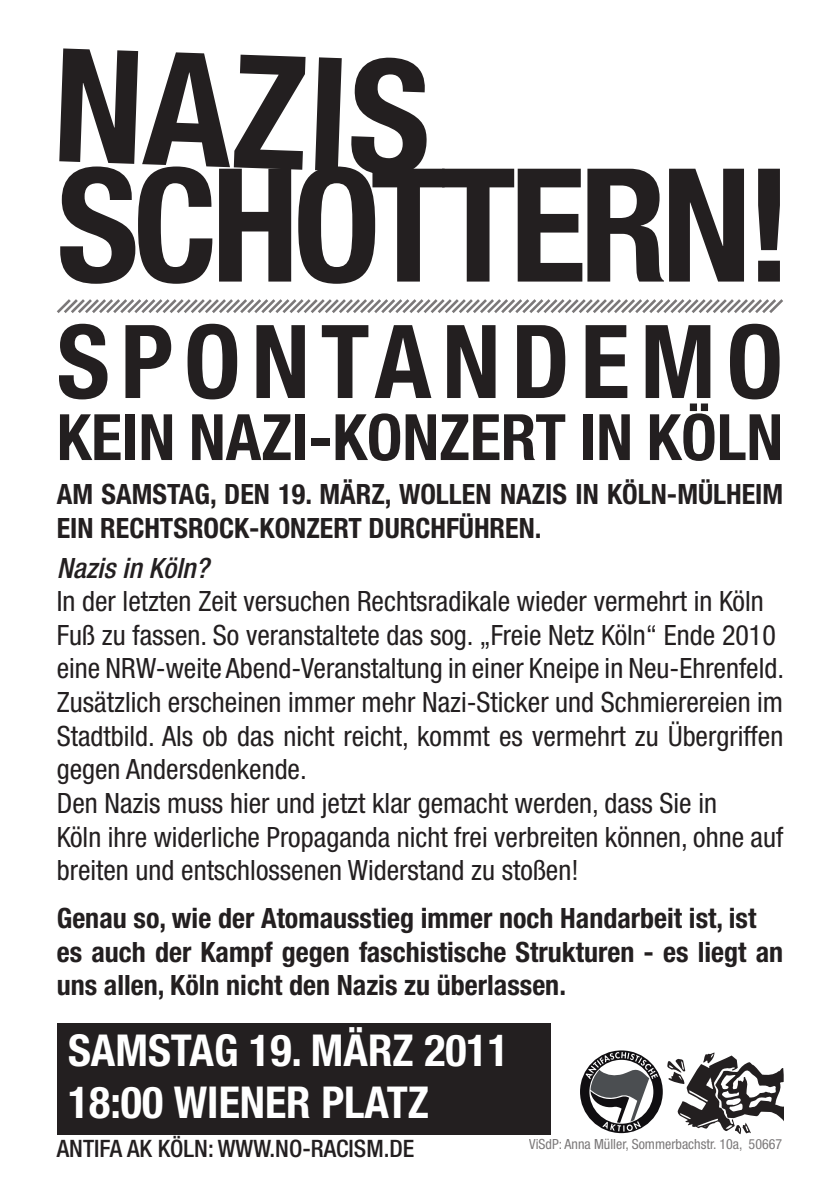
<style>
.page{position:relative;width:840px;height:1191px;background:#fff}
.page>*{position:absolute;margin:0;border:0;box-sizing:border-box;transform-origin:0 0}
.t1{font:700 condensed 158px "Helvetica Neue LT Std";letter-spacing:-.04em;color:#231f20}
.t2{font:700 condensed 102px "Helvetica Neue LT Std";letter-spacing:.105em;color:#231f20}
.t3{font:700 condensed 64px "Helvetica Neue LT Std";color:#231f20}
.t4{font:700 condensed 44px/52.8px "Helvetica Neue LT Std";color:#fff}
.t5{font:condensed 28px/33.6px "Helvetica Neue LT Std";color:#231f20}
.t6{font:700 condensed 28px/33.6px "Helvetica Neue LT Std";color:#231f20}
.t7{font:italic 500 condensed 28px "Helvetica Neue LT Std";color:#231f20}
.t8{font:500 condensed 24px "Helvetica Neue LT Std";color:#231f20}
.t9{font:condensed 14px "Helvetica Neue LT Std";color:#231f20}
</style>
<div class="page">
<div style="left:57px;top:1022px;width:493px;height:112px;background:#231f20"></div>
<div style="left:578px;top:1049px;width:85px;height:85px;border:11px solid #fff;border-radius:50%"></div>
<div style="left:579px;top:1050px;width:83px;height:83px;border:9px solid #100e11;border-radius:50%"></div>
<svg style="left:585px;top:1052px;width:72px;height:79px"></svg>
<svg style="left:57px;top:299px;width:726px;height:14px"></svg>
<svg style="left:667px;top:1052px;width:115px;height:82px"></svg>
<h1 class="t1" style="left:57px;top:9px;width:379px;rotate:2deg">NAZIS</h1>
<h1 class="t1" style="left:57px;top:130px;width:736px">SCHOTTERN!</h1>
<h2 class="t2" style="left:57px;top:300px;width:727px">SPONTANDEMO</h2>
<h3 class="t3" style="left:57px;top:398px;width:727px">KEIN NAZI-KONZERT IN KÖLN</h3>
<p class="t6" style="left:57px;top:477px;width:727px">AM SAMSTAG, DEN 19. MÄRZ, WOLLEN NAZIS IN KÖLN-MÜLHEIM<br>EIN RECHTSROCK-KONZERT DURCHFÜHREN.</p>
<p class="t7" style="left:57px;top:551px;width:153px">Nazis in Köln?</p>
<p class="t5" style="left:57px;top:584px;width:728px">In der letzten Zeit versuchen Rechtsradikale wieder vermehrt in Köln Fuß zu fassen. So veranstaltete das sog. „Freie Netz Köln“ Ende 2010 eine NRW-weite Abend-Veranstaltung in einer Kneipe in Neu-Ehrenfeld.<br>Zusätzlich erscheinen immer mehr Nazi-Sticker und Schmierereien im Stadtbild. Als ob das nicht reicht, kommt es vermehrt zu Übergriffen gegen Andersdenkende.<br>Den Nazis muss hier und jetzt klar gemacht werden, dass Sie in<br>Köln ihre widerliche Propaganda nicht frei verbreiten können, ohne auf breiten und entschlossenen Widerstand zu stoßen!</p>
<p class="t6" style="left:57px;top:901px;width:727px">Genau so, wie der Atomausstieg immer noch Handarbeit ist, ist es auch der Kampf gegen faschistische Strukturen - es liegt an uns allen, Köln nicht den Nazis zu überlassen.</p>
<h3 class="t4" style="left:68px;top:1023px;width:442px">SAMSTAG 19. MÄRZ 2011<br>18:00 WIENER PLATZ</h3>
<p class="t8" style="left:57px;top:1134px;width:359px">ANTIFA AK KÖLN: WWW.NO-RACISM.DE</p>
<p class="t9" style="left:529px;top:1135px;width:254px">ViSdP: Anna Müller, Sommerbachstr. 10a, 50667</p>
</div>
